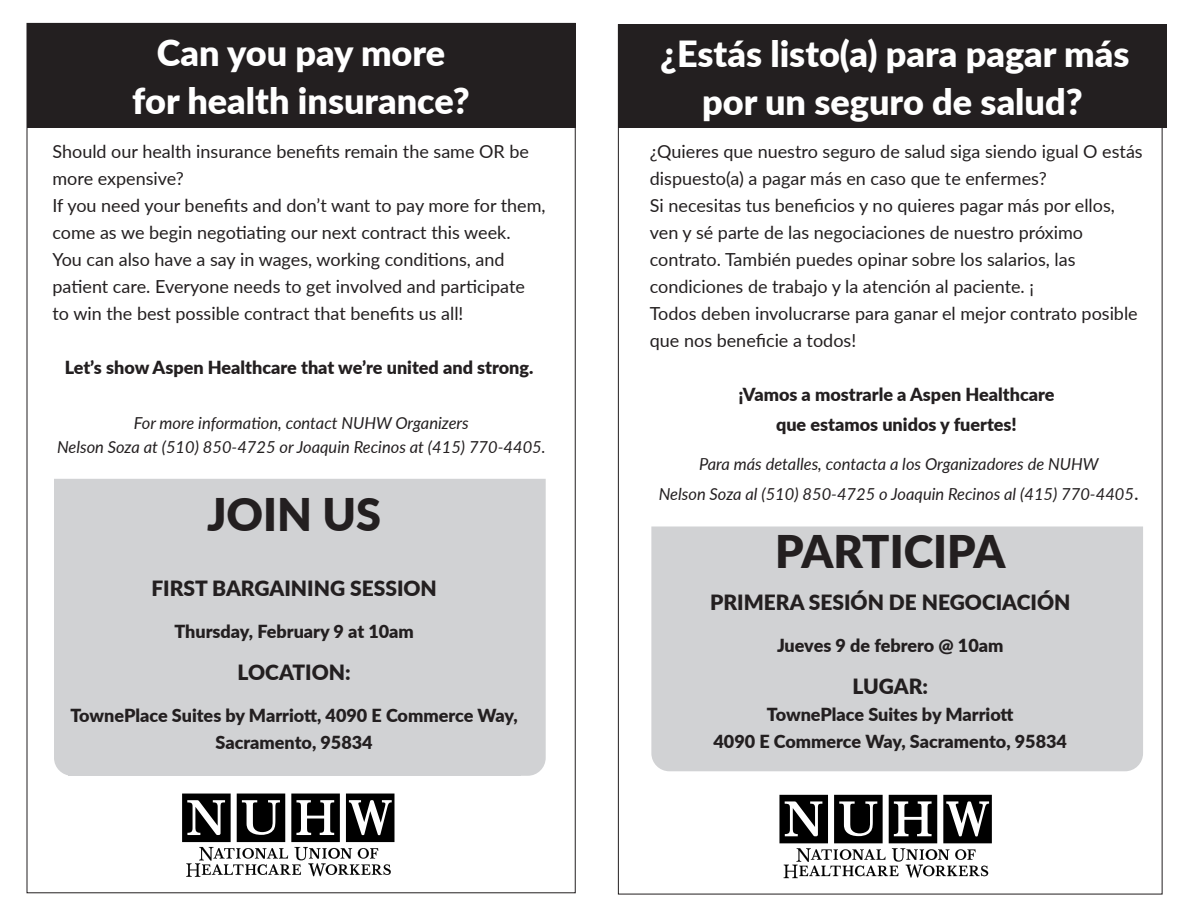
<style>
.page{position:relative;width:1188px;height:918px;background:#fff}
.page>*{position:absolute;margin:0;border:0;box-sizing:border-box;transform-origin:0 0}
.t1{font:900 45px "Lato";color:#231f20}
.t2{font:900 36px/48px "Lato";color:#fff;text-align:center}
.t3{font:900 21px "Lato";color:#231f20}
.t4{font:18px/27px "Lato";color:#231f20}
.t5{font:900 18px/27px "Lato";color:#231f20;text-align:center}
.t6{font:italic 16.5px/24px "Lato";color:#231f20;text-align:center}
.s1{font-style:normal;font-size:19.5px}
</style>
<div class="page">
<svg style="left:182px;top:794px;width:212px;height:83px"></svg>
<svg style="left:779px;top:795px;width:213px;height:83px"></svg>
<div style="left:27px;top:23px;width:549px;height:105px;background:#231f20"></div>
<div style="left:54px;top:479px;width:492px;height:297px;background:#d1d2d4"></div>
<div style="left:68px;top:495px;width:453px;height:281px;background:#d1d2d4"></div>
<div style="left:618px;top:24px;width:549px;height:104px;background:#231f20"></div>
<svg style="left:651px;top:526px;width:492px;height:245px;background:#d2d3d5"></svg>
<div style="left:664px;top:532px;width:453px;height:233px;background:#d1d2d4"></div>
<p class="t2" style="left:132px;top:27px;width:339px">Can you pay more for health insurance?</p>
<p class="t4" style="left:52px;top:138px;width:478px">Should our health insurance benefits remain the same OR be more expensive?</p>
<p class="t4" style="left:52px;top:192px;width:495px">If you need your benefits and don’t want to pay more for them, come as we begin negotiating our next contract this week.</p>
<p class="t4" style="left:52px;top:246px;width:474px">You can also have a say in wages, working conditions, and patient care. Everyone needs to get involved and participate to win the best possible contract that benefits us all!</p>
<p class="t5" style="left:65px;top:354px;width:470px">Let’s show Aspen Healthcare that we’re united and strong.</p>
<p class="t6" style="left:57px;top:410px;width:490px">For more information, contact NUHW Organizers<br>Nelson Soza at (510) 850-4725 or Joaquin Recinos at (415) 770-4405.</p>
<p class="t1" style="left:207px;top:481px;width:176px">JOIN US</p>
<p class="t3" style="left:151px;top:572px;width:287px">FIRST BARGAINING SESSION</p>
<p class="t5" style="left:174px;top:617px;width:241px">Thursday, February 9 at 10am</p>
<p class="t3" style="left:238px;top:656px;width:115px">LOCATION:</p>
<p class="t5" style="left:70px;top:701px;width:449px">TownePlace Suites by Marriott, 4090 E Commerce Way,<br>Sacramento, 95834</p>
<p class="t2" style="left:660px;top:28px;width:471px">¿Estás listo(a) para pagar más por un seguro de salud?</p>
<p class="t4" style="left:650px;top:138px;width:494px">¿Quieres que nuestro seguro de salud siga siendo igual O estás dispuesto(a) a pagar más en caso que te enfermes?</p>
<p class="t4" style="left:650px;top:192px;width:489px">Si necesitas tus beneficios y no quieres pagar más por ellos, ven y sé parte de las negociaciones de nuestro próximo contrato. También puedes opinar sobre los salarios, las condiciones de trabajo y la atención al paciente. ¡<br>Todos deben involucrarse para ganar el mejor contrato posible que nos beneficie a todos!</p>
<p class="t5" style="left:738px;top:379px;width:318px;line-height:30px">¡Vamos a mostrarle a Aspen Healthcare que estamos unidos y fuertes!</p>
<p class="t6" style="left:659px;top:449px;width:481px;line-height:30px">Para más detalles, contacta a los Organizadores de NUHW<br>Nelson Soza al (510) 850-4725 o Joaquin Recinos al (415) 770-4405<span class="s1">.</span></p>
<p class="t1" style="left:775px;top:518px;width:232px">PARTICIPA</p>
<p class="t3" style="left:710px;top:587px;width:362px">PRIMERA SESIÓN DE NEGOCIACIÓN</p>
<p class="t5" style="left:777px;top:631px;width:228px">Jueves 9 de febrero @ 10am</p>
<p class="t3" style="left:852px;top:671px;width:77px">LUGAR:</p>
<p class="t5" style="left:713px;top:700px;width:355px">TownePlace Suites by Marriott<br>4090 E Commerce Way, Sacramento, 95834</p>
</div>
